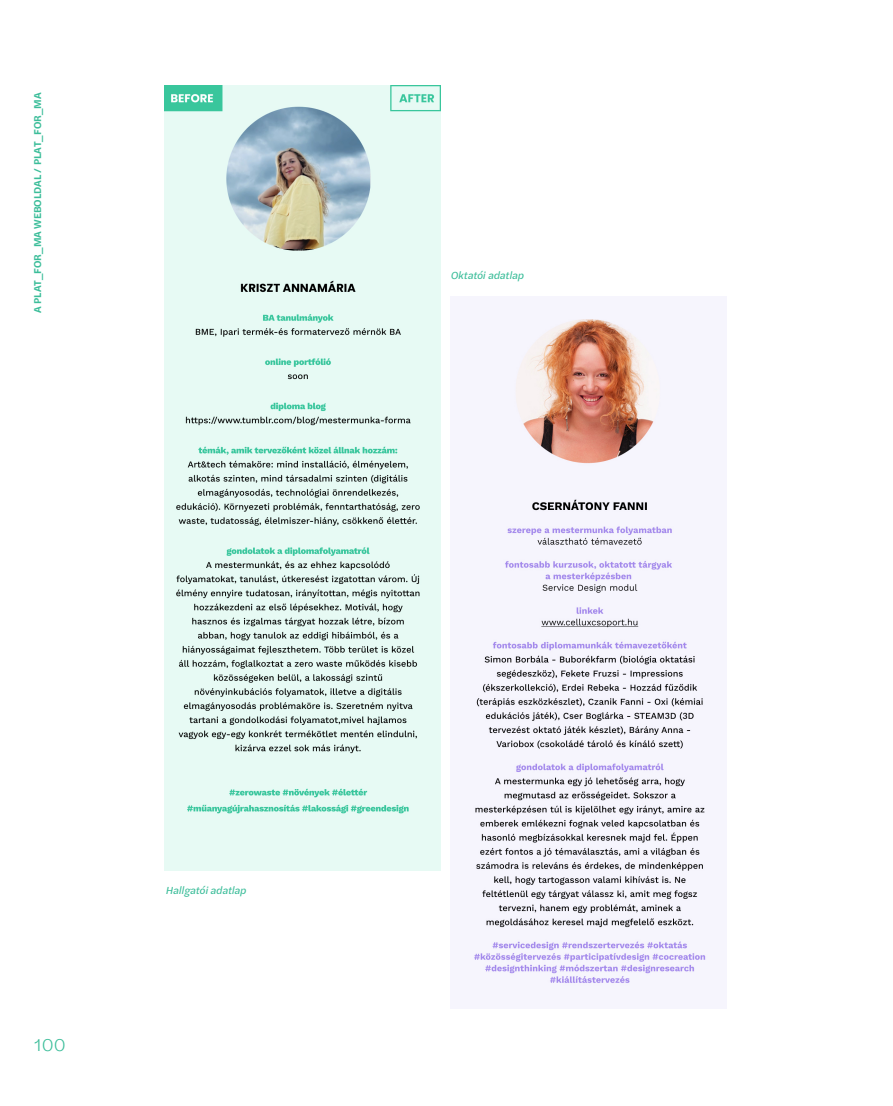
<style>
.page{position:relative;width:893px;height:1106px;background:#fff}
.page>*{position:absolute;margin:0;border:0;box-sizing:border-box;transform-origin:0 0}
.t1{font:300 18px "Halyard Text";color:#3bbd99}
.t2{font:600 10.5px "Halyard Text";color:#3bbd99}
.képaláírás{font:italic 10.5px "Halyard Text";color:#3bbd99}
</style>
<div class="page">
<img style="left:473px;top:319px;width:235px;height:667px">
<img style="left:165px;top:85px;width:275px;height:785px">
<p class="t2" style="left:30px;top:313px;width:222px;rotate:-90deg">A PLAT_FOR_MA weboldal / PLAT_FOR_MA</p>
<p class="képaláírás" style="left:451px;top:268px;width:75px">Oktatói adatlap</p>
<h1 class="t1" style="left:34px;top:1031px;width:33px">100</h1>
<p class="képaláírás" style="left:166px;top:883px;width:82px">Hallgatói adatlap</p>
</div>
